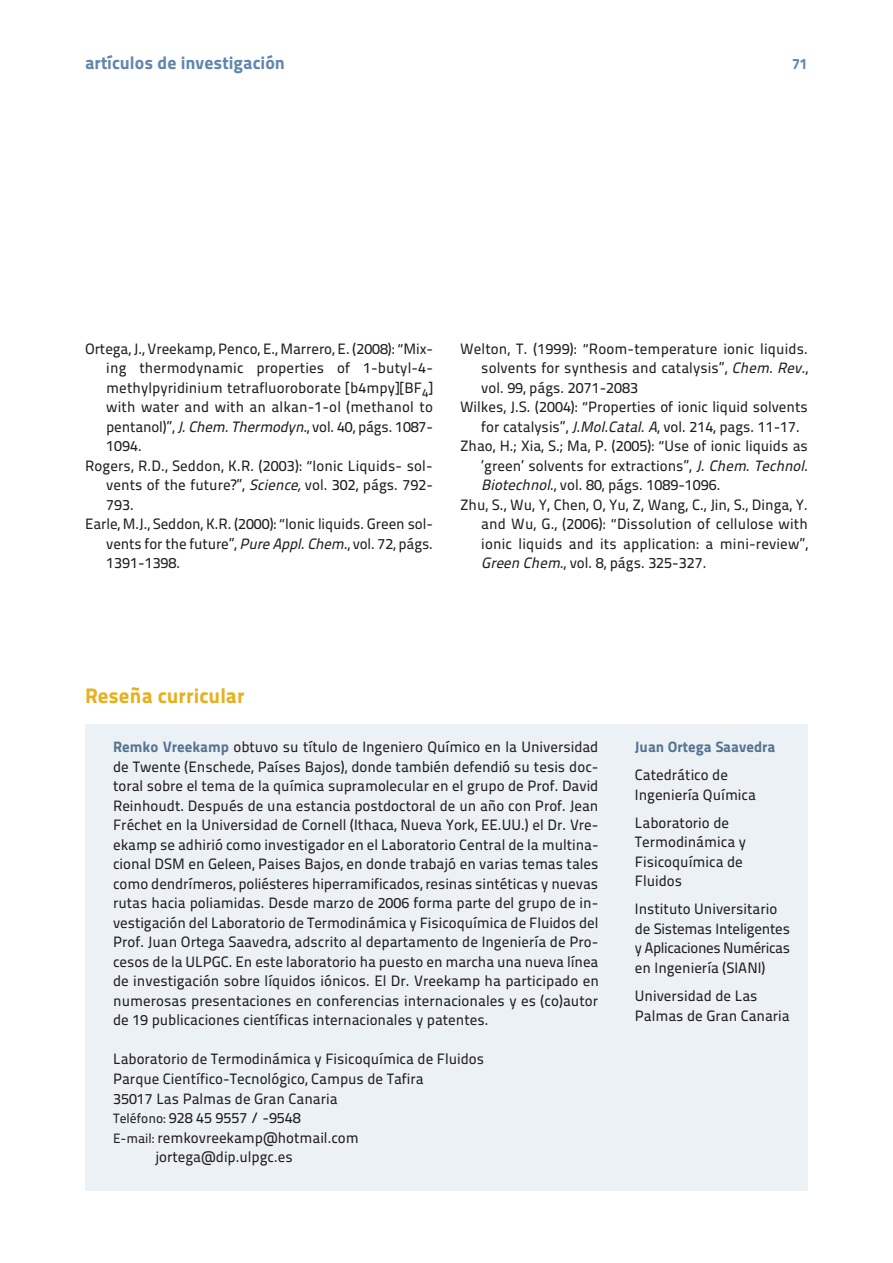
<style>
.page{position:relative;width:893px;height:1263px;background:#fff}
.page>*{position:absolute;margin:0;border:0;box-sizing:border-box;transform-origin:0 0}
.t1{font:21px "Titillium Maps 26 L 999 wt";color:#e6b01e}
.t2{font:18px "Titillium Maps 26 L 999 wt";color:#6386ae}
.t3{font:15px/19.5px "Titillium Maps 26 L 500 wt";color:#231f20}
.t4{font:15px/28px "Titillium Maps 26 L 999 wt";color:#567592}
.t5{font:15px "Titillium Maps 26 L 999 wt";color:#6386ae}
.s1{font-style:italic}
.s2{font-family:"Titillium Maps 26 L 999 wt";color:#567592}
.s3{font-size:13.5px}
.s4{font-family:"Titillium Maps 26 L 500 wt";color:#231f20}
</style>
<div class="page">
<div style="left:85px;top:724px;width:723px;height:467px;background:#ecf1f5"></div>
<p class="t2" style="left:85px;top:56px;width:201px">artículos de investigación</p>
<p class="t5" style="left:792px;top:58px;width:17px">71</p>
<p class="t3" style="left:85px;top:340px;width:350px">Ortega, J., Vreekamp, Penco, E., Marrero, E. (2008): “Mix-</p>
<p class="t3" style="left:106px;top:360px;width:328px">ing thermodynamic properties of 1-butyl-4-</p>
<p class="t3" style="left:106px;top:379px;width:328px">methylpyridinium tetrafluoroborate [b4mpy][BF<sub>4</sub>]</p>
<p class="t3" style="left:106px;top:399px;width:328px">with water and with an alkan-1-ol (methanol to</p>
<p class="t3" style="left:106px;top:418px;width:328px">pentanol)”, <span class="s1">J.Chem.Thermodyn.</span>, vol. 40, págs. 1087-</p>
<p class="t3" style="left:106px;top:438px;width:37px">1094.</p>
<p class="t3" style="left:85px;top:457px;width:349px">Rogers, R.D., Seddon, K.R. (2003): “Ionic Liquids- sol-</p>
<p class="t3" style="left:106px;top:477px;width:328px">vents of the future?”, <span class="s1">Science,</span>vol. 302, págs. 792-</p>
<p class="t3" style="left:106px;top:496px;width:29px">793.</p>
<p class="t3" style="left:85px;top:516px;width:349px">Earle, M.J., Seddon, K.R. (2000): “Ionic liquids. Green sol-</p>
<p class="t3" style="left:106px;top:535px;width:328px">vents for the future”, <span class="s1">Pure Appl.Chem.</span>, vol. 72, págs.</p>
<p class="t3" style="left:106px;top:555px;width:75px">1391-1398.</p>
<p class="t3" style="left:460px;top:340px;width:349px">Welton, T. (1999): “Room-temperature ionic liquids.</p>
<p class="t3" style="left:481px;top:360px;width:328px">solvents for synthesis and catalysis”, <span class="s1">Chem. Rev.</span>,</p>
<p class="t3" style="left:481px;top:379px;width:158px">vol. 99, págs. 2071-2083</p>
<p class="t3" style="left:460px;top:399px;width:349px">Wilkes, J.S. (2004): “Properties of ionic liquid solvents</p>
<p class="t3" style="left:481px;top:418px;width:320px">for catalysis”, <span class="s1">J.Mol.Catal.A</span>, vol. 214, pags. 11-17.</p>
<p class="t3" style="left:460px;top:438px;width:349px">Zhao, H.; Xia, S.; Ma, P. (2005): “Use of ionic liquids as</p>
<p class="t3" style="left:481px;top:457px;width:331px">‘green’ solvents for extractions”, <span class="s1">J. Chem. Technol.</span></p>
<p class="t3" style="left:481px;top:477px;width:241px"><span class="s1">Biotechnol</span>., vol. 80, págs. 1089-1096.</p>
<p class="t3" style="left:460px;top:496px;width:349px">Zhu, S., Wu, Y, Chen, O, Yu, Z, Wang, C., Jin, S., Dinga, Y.</p>
<p class="t3" style="left:481px;top:516px;width:328px">and Wu, G., (2006): “Dissolution of cellulose with</p>
<p class="t3" style="left:481px;top:535px;width:328px">ionic liquids and its application: a mini-review”,</p>
<p class="t3" style="left:481px;top:555px;width:227px"><span class="s1">Green Chem.</span>, vol. 8, págs. 325-327.</p>
<p class="t1" style="left:85px;top:689px;width:161px">Reseña curricular</p>
<p class="t3" style="left:113px;top:739px;width:487px;text-align:justify"><span class="s2">Remko Vreekamp</span> obtuvo su título de Ingeniero Químico en la Universidad de Twente (Enschede, Países Bajos), donde también defendió su tesis doc&shy;toral sobre el tema de la química supramolecular en el grupo de Prof. David Reinhoudt. Después de una estancia post doctoral de un año con Prof. Jean Fréchet en la Universidad de Cornell (Ithaca, Nueva York, EE.UU.) el Dr. Vre&shy;ekamp se adhirió como investigador en el Laboratorio Central de la multina&shy;cional DSM en Geleen, Paises Bajos, en donde trabajó en varias temas tales como dendrímeros, poliésteres hiperramificados, resinas sin téticas y nuevas rutas hacia poliamidas. Desde marzo de 2006 forma parte del grupo de in&shy;vestigación del Laboratorio de Termodinámica y Fisicoquímica de Fluidos del Prof. Juan Ortega Saavedra, adscrito al departamento de Ingeniería de Pro&shy;cesos de la ULPGC. En este laboratorio ha puesto en marcha una nueva línea de investigación sobre líquidos iónicos. El Dr. Vreekamp ha participado en numerosas presentaciones en conferencias internacionales y es (co)autor de 19 publicaciones científicas internacionales y patentes.</p>
<p class="t3" style="left:113px;top:1051px;width:373px">Laboratorio de Termodinámica y Fisicoquímica de Fluidos</p>
<p class="t3" style="left:113px;top:1071px;width:312px">Parque Científico-Tecnológico, Campus de Tafira</p>
<p class="t3" style="left:113px;top:1090px;width:226px">35017 Las Palmas de Gran Canaria</p>
<p class="t3" style="left:113px;top:1110px;width:189px"><span class="s3">Teléfono:</span> 928 45 9557 / -9548</p>
<p class="t3" style="left:113px;top:1129px;width:247px"><span class="s3">E-mail:</span> remkovreekamp@hotmail.com</p>
<p class="t3" style="left:155px;top:1149px;width:139px">jortega@dip.ulpgc.es</p>
<p class="t4" style="left:635px;top:735px;width:142px">Juan Ortega Saavedra<br><span class="s4">Catedrático de</span></p>
<p class="t3" style="left:635px;top:782px;width:123px;line-height:28px">Ingeniería Química<br>Laboratorio de</p>
<p class="t3" style="left:635px;top:834px;width:113px">Termodinámica y<br>Fisicoquímica de<br>Fluidos</p>
<p class="t3" style="left:635px;top:901px;width:157px">Instituto Universitario de Sistemas Inteligentes y Aplicaciones Numéricas en Ingeniería (SIANI)</p>
<p class="t3" style="left:635px;top:988px;width:156px">Universidad de Las<br>Palmas de Gran Canaria</p>
</div>
